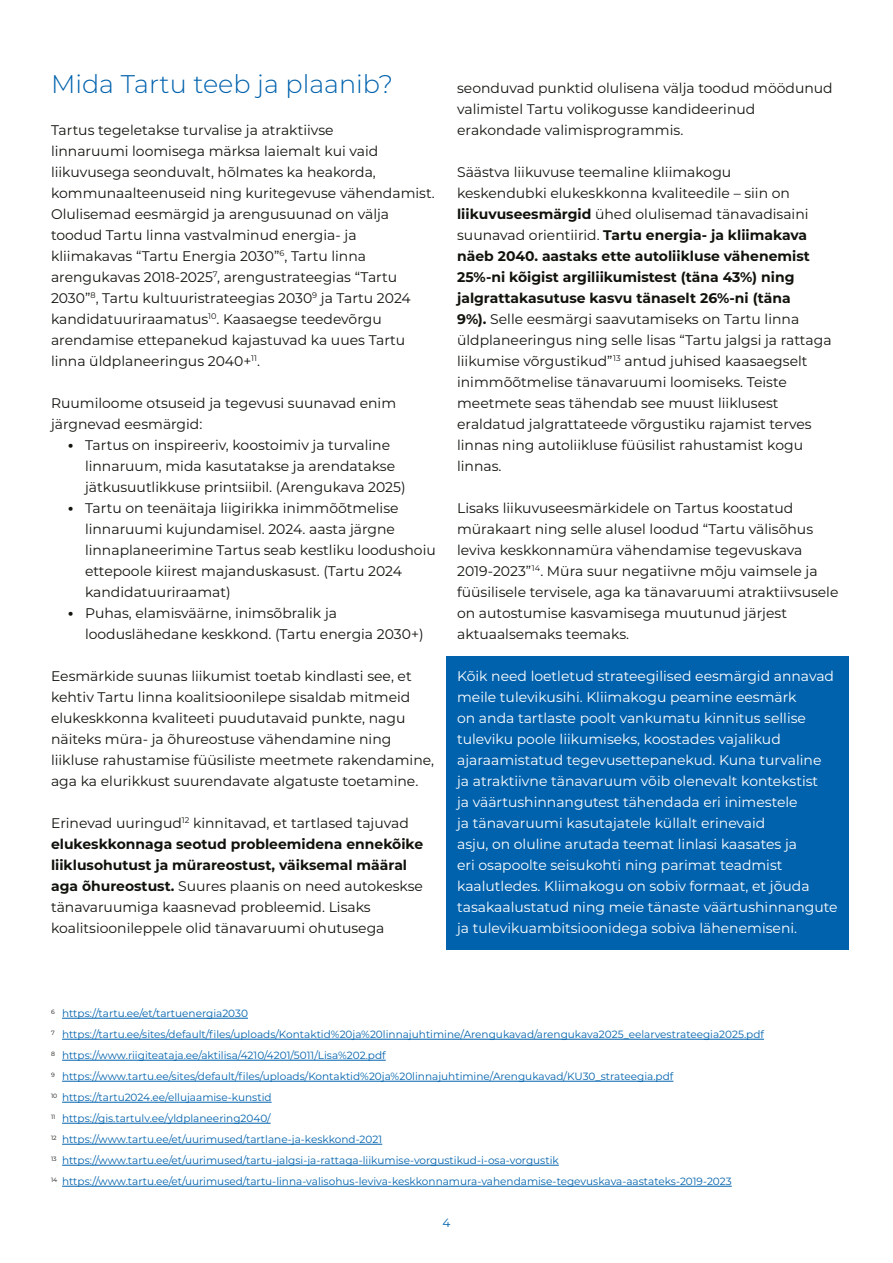
<style>
.page{position:relative;width:893px;height:1263px;background:#fff}
.page>*{position:absolute;margin:0;border:0;box-sizing:border-box;transform-origin:0 0}
.t1{font:300 25.5px "Montserrat";color:#0062ad}
.t2{font:13.95px/21px "Montserrat";color:#12120d}
.t3{font:13.95px/21px "Montserrat";color:#fff}
.t4{font:12px "Montserrat";color:#0062ad}
.t5{font:10.5px/21px "Montserrat";color:#0062ad}
.s1{font-weight:900;font-size:12px}
.s2{font-weight:700}
</style>
<div class="page">
<div style="left:446px;top:657px;width:403px;height:293px;background:#0062ad"></div>
<hr style="left:62px;top:1018px;width:186px;height:1px;background:#0062ad">
<hr style="left:62px;top:1039px;width:702px;height:1px;background:#0062ad">
<hr style="left:62px;top:1060px;width:324px;height:1px;background:#0062ad">
<hr style="left:62px;top:1081px;width:611px;height:1px;background:#0062ad">
<hr style="left:62px;top:1102px;width:210px;height:1px;background:#0062ad">
<hr style="left:62px;top:1123px;width:209px;height:1px;background:#0062ad">
<hr style="left:62px;top:1144px;width:320px;height:1px;background:#0062ad">
<hr style="left:62px;top:1165px;width:497px;height:1px;background:#0062ad">
<hr style="left:62px;top:1186px;width:670px;height:1px;background:#0062ad">
<h1 class="t1" style="left:51px;top:67px;width:344px">Mida Tartu teeb ja plaanib?</h1>
<p class="t2" style="left:51px;top:119px;width:385px">Tartus tegeletakse turvalise ja atraktiivse<br>linnaruumi loomisega märksa laiemalt kui vaid liikuvusega seonduvalt, hõlmates ka heakorda, kommunaalteenuseid ning kuritegevuse vähendamist.<br>Olulisemad eesmärgid ja arengusuunad on välja toodud Tartu linna vastvalminud energia- ja kliimakavas “Tartu Energia 2030”<sup>6</sup>, Tartu linna arengukavas 2018-2025<sup>7</sup>, arengustrateegias “Tartu 2030”<sup>8</sup>, Tartu kultuuristrateegias 2030<sup>9</sup> ja Tartu 2024 kandidatuuriraamatus<sup>10</sup>. Kaasaegse teedevõrgu arendamise ettepanekud kajastuvad ka uues Tartu linna üldplaneeringus 2040+<sup>11</sup>.</p>
<p class="t2" style="left:51px;top:392px;width:347px">Ruumiloome otsuseid ja tegevusi suunavad enim järgnevad eesmärgid:</p>
<p class="t2" style="left:68px;top:434px;width:324px"><span class="s1">ٚ</span> Tartus on inspireeriv, koostoimiv ja turvaline</p>
<p class="t2" style="left:85px;top:455px;width:312px">linnaruum, mida kasutatakse ja arendatakse</p>
<p class="t2" style="left:85px;top:476px;width:322px">jätkusuutlikkuse printsiibil. (Arengukava 2025)</p>
<p class="t2" style="left:68px;top:497px;width:332px"><span class="s1">ٚ</span> Tartu on teenäitaja liigirikka inimmõõtmelise</p>
<p class="t2" style="left:85px;top:518px;width:311px">linnaruumi kujundamisel. 2024. aasta järgne</p>
<p class="t2" style="left:85px;top:539px;width:352px">linnaplaneerimine Tartus seab kestliku loodushoiu</p>
<p class="t2" style="left:85px;top:560px;width:319px">ettepoole kiirest majanduskasust. (Tartu 2024</p>
<p class="t2" style="left:85px;top:581px;width:147px">kandidatuuriraamat)</p>
<p class="t2" style="left:68px;top:602px;width:271px"><span class="s1">ٚ</span> Puhas, elamisväärne, inimsõbralik ja</p>
<p class="t2" style="left:85px;top:623px;width:340px">looduslähedane keskkond. (Tartu energia 2030+)</p>
<p class="t2" style="left:51px;top:665px;width:385px">Eesmärkide suunas liikumist toetab kindlasti see, et kehtiv Tartu linna koalitsioonilepe sisaldab mitmeid elukeskkonna kvaliteeti puudutavaid punkte, nagu näiteks müra- ja õhureostuse vähendamine ning liikluse rahustamise füüsiliste meetmete rakendamine, aga ka elurikkust suurendavate algatuste toetamine.</p>
<p class="t2" style="left:51px;top:812px;width:374px">Erinevad uuringud<sup>12</sup> kinnitavad, et tartlased tajuvad <span class="s2">elukeskkonnaga seotud probleemidena ennekõike liiklusohutust ja mürareostust, väiksemal määral aga õhureostust.</span> Suures plaanis on need autokeskse tänavaruumiga kaasnevad probleemid. Lisaks koalitsioonileppele olid tänavaruumi ohutusega</p>
<p class="t2" style="left:457px;top:77px;width:377px">seonduvad punktid olulisena välja toodud möödunud valimistel Tartu volikogusse kandideerinud erakondade valimisprogrammis.</p>
<p class="t2" style="left:457px;top:161px;width:376px">Säästva liikuvuse teemaline kliimakogu<br>keskendubki elukeskkonna kvaliteedile – siin on <span class="s2">liikuvuseesmärgid</span> ühed olulisemad tänavadisaini suunavad orientiirid. <span class="s2">Tartu energia- ja kliimakava näeb 2040. aastaks ette autoliikluse vähenemist 25%-ni kõigist argiliikumistest (täna 43%) ning jalgrattakasutuse kasvu tänaselt 26%-ni (täna<br>9%).</span> Selle eesmärgi saavutamiseks on Tartu linna üldplaneeringus ning selle lisas “Tartu jalgsi ja rattaga liikumise võrgustikud”<sup>13</sup> antud juhised kaasaegselt inimmõõtmelise tänavaruumi loomiseks. Teiste meetmete seas tähendab see muust liiklusest eraldatud jalgrattateede võrgustiku rajamist terves linnas ning autoliikluse füüsilist rahustamist kogu linnas.</p>
<p class="t2" style="left:457px;top:497px;width:383px">Lisaks liikuvuseesmärkidele on Tartus koostatud mürakaart ning selle alusel loodud “Tartu välisõhus leviva keskkonnamüra vähendamise tegevuskava 2019-2023”<sup>14</sup>. Müra suur negatiivne mõju vaimsele ja füüsilisele tervisele, aga ka tänavaruumi atraktiivsusele on autostumise kasvamisega muutunud järjest aktuaalsemaks teemaks.</p>
<p class="t3" style="left:457px;top:665px;width:382px">Kõik need loetletud strateegilised eesmärgid annavad meile tulevikusihi. Kliimakogu peamine eesmärk<br>on anda tartlaste poolt vankumatu kinnitus sellise tuleviku poole liikumiseks, koostades vajalikud ajaraamistatud tegevusettepanekud. Kuna turvaline<br>ja atraktiivne tänavaruum võib olenevalt kontekstist<br>ja väärtushinnangutest tähendada eri inimestele<br>ja tänavaruumi kasutajatele küllalt erinevaid<br>asju, on oluline arutada teemat linlasi kaasates ja<br>eri osapoolte seisukohti ning parimat teadmist kaalutledes. Kliimakogu on sobiv formaat, et jõuda tasakaalustatud ning meie tänaste väärtushinnangute ja tulevikuambitsioonidega sobiva lähenemiseni.</p>
<p class="t5" style="left:51px;top:1002px;width:714px"><sup>6</sup> https://tartu.ee/et/tartuenergia2030<br><sup>7</sup> https://tartu.ee/sites/default/files/uploads/Kontaktid%20ja%20linnajuhtimine/Arengukavad/arengukava2025_eelarvestrateegia2025.pdf <sup>8</sup> https://www.riigiteataja.ee/aktilisa/4210/4201/5011/Lisa%202.pdf<br><sup>9</sup> https://www.tartu.ee/sites/default/files/uploads/Kontaktid%20ja%20linnajuhtimine/Arengukavad/KU30_strateegia.pdf<br><sup>10</sup> https://tartu2024.ee/ellujaamise-kunstid<br><sup>11</sup> https://gis.tartulv.ee/yldplaneering2040/<br><sup>12</sup> https://www.tartu.ee/et/uurimused/tartlane-ja-keskkond-2021<br><sup>13</sup> https://www.tartu.ee/et/uurimused/tartu-jalgsi-ja-rattaga-liikumise-vorgustikud-i-osa-vorgustik<br><sup>14</sup> https://www.tartu.ee/et/uurimused/tartu-linna-valisohus-leviva-keskkonnamura-vahendamise-tegevuskava-aastateks-2019-2023</p>
<p class="t4" style="left:442px;top:1215px;width:9px">4</p>
</div>
